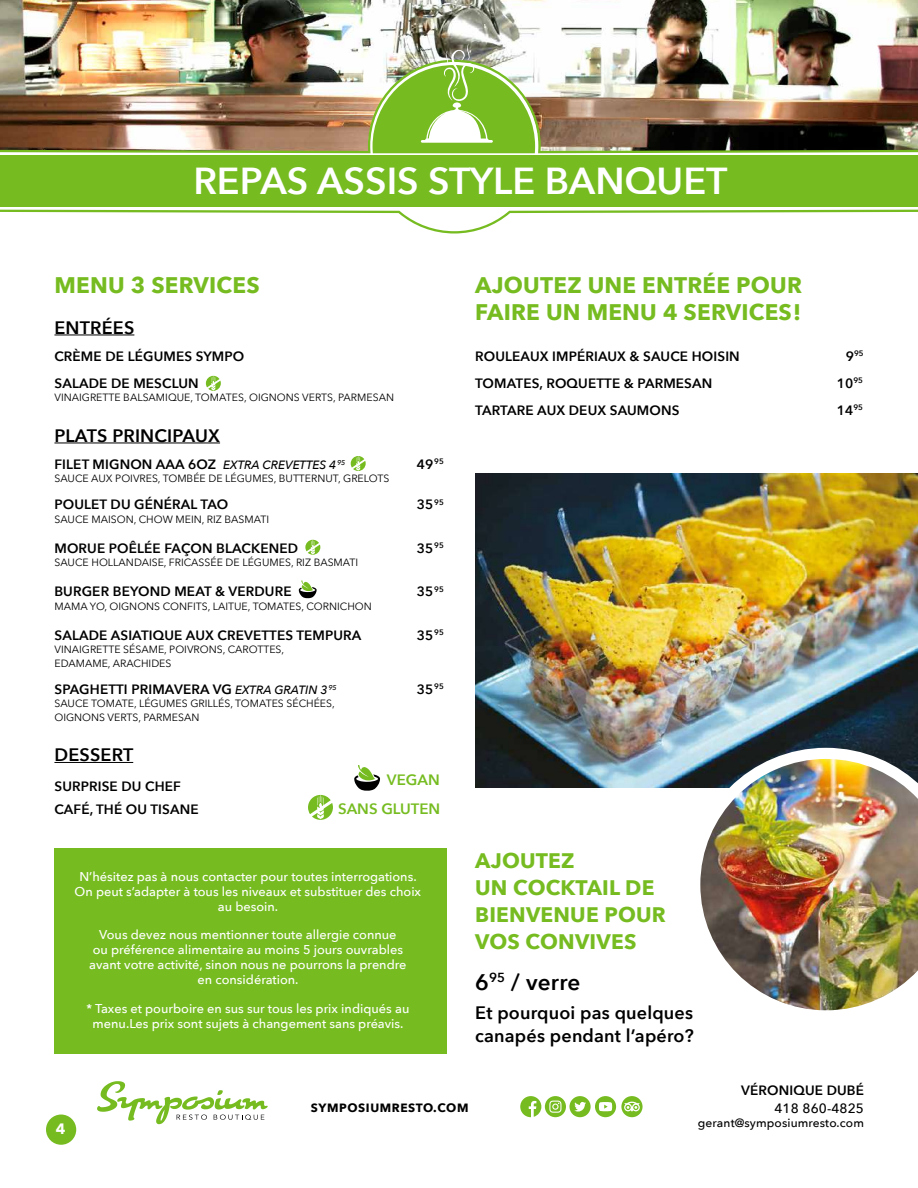
<style>
.page{position:relative;width:918px;height:1188px;background:#fff}
.page>*{position:absolute;margin:0;border:0;box-sizing:border-box;transform-origin:0 0}
.t1{font:600 37.5px "Avenir Next";color:#fff}
.t2{font:700 22.5px/27px "Avenir Next";letter-spacing:.01em;color:#76bc21}
.t3{font:600 22.5px "Avenir Next";letter-spacing:.01em;color:#000}
.t4{font:700 21px/27px "Avenir Next";letter-spacing:.01em;color:#76bc21}
.t5{font:600 18px/22.5px "Avenir Next";letter-spacing:.01em;color:#000}
.t6{font:600 15px "Avenir Next";color:#76bc21}
.t7{font:700 15px "Avenir Next";color:#fff}
.t8{font:600 13.5px/27px "Avenir Next";letter-spacing:.01em;color:#000}
.t9{font:500 13.5px "Avenir Next";letter-spacing:.01em;color:#000}
.t10{font:500 12.75px/15px "Avenir Next";color:#fff;text-align:center}
.t11{font:500 12px "Avenir Next";letter-spacing:.01em;color:#000}
.t12{font:700 12px "Avenir Next";letter-spacing:.05em;color:#000}
.t13{font:10.5px/13.5px "Avenir Next";color:#000}
.t14{font:600 7.8px "Avenir Next";color:#000}
.s1{font-weight:500;font-style:italic;font-size:12px}
.s2{font-size:13.5px}
</style>
<div class="page">
<img style="left:0;top:0;width:918px;height:60px">
<svg style="left:368px;top:61px;width:171px;height:172px"></svg>
<div style="left:0;top:156px;width:918px;height:51px;background:#76bc21"></div>
<img style="left:0;top:60px;width:918px;height:93px">
<svg style="left:0;top:210px;width:918px;height:24px"></svg>
<img style="left:475px;top:473px;width:443px;height:314px">
<svg style="left:373px;top:44px;width:162px;height:109px"></svg>
<hr style="left:54px;top:335px;width:80px;height:1px;background:#000">
<hr style="left:54px;top:443px;width:166px;height:1px;background:#000">
<hr style="left:54px;top:762px;width:79px;height:1px;background:#000">
<svg style="left:206px;top:376px;width:15px;height:15px"></svg>
<svg style="left:351px;top:456px;width:15px;height:15px"></svg>
<svg style="left:305px;top:540px;width:15px;height:15px"></svg>
<svg style="left:299px;top:580px;width:18px;height:18px"></svg>
<svg style="left:308px;top:795px;width:25px;height:25px"></svg>
<svg style="left:354px;top:765px;width:26px;height:26px"></svg>
<svg style="left:689px;top:748px;width:229px;height:263px"></svg>
<img style="left:700px;top:759px;width:218px;height:251px">
<div style="left:54px;top:849px;width:393px;height:205px;background:#76bc21"></div>
<svg style="left:520px;top:1096px;width:123px;height:21px"></svg>
<svg style="left:97px;top:1081px;width:171px;height:43px"></svg>
<div style="left:46px;top:1115px;width:30px;height:30px;background:#76bc21;border-radius:50%"></div>
<h1 class="t1" style="left:193px;top:149px;width:536px">REPAS ASSIS STYLE BANQUET</h1>
<h2 class="t2" style="left:54px;top:272px;width:207px">MENU 3 SERVICES</h2>
<h3 class="t5" style="left:54px;top:316px;width:81px">ENTRÉES</h3>
<p class="t8" style="left:54px;top:342px;width:191px">CRÈME DE LÉGUMES SYMPO<br>SALADE DE MESCLUN</p>
<p class="t13" style="left:54px;top:390px;width:341px">VINAIGRETTE BALSAMIQUE, TOMATES, OIGNONS VERTS, PARMESAN</p>
<h3 class="t5" style="left:54px;top:424px;width:167px">PLATS PRINCIPAUX</h3>
<p class="t8" style="left:54px;top:450px;width:293px">FILET MIGNON AAA 6OZ <span class="s1">EXTRA CREVETTES 4</span><sup>95</sup></p>
<p class="t8" style="left:417px;top:450px;width:29px">49<sup>95</sup></p>
<p class="t13" style="left:54px;top:471px;width:336px">SAUCE AUX POIVRES, TOMBÉE DE LÉGUMES, BUTTERNUT, GRELOTS</p>
<p class="t8" style="left:54px;top:491px;width:175px">POULET DU GÉNÉRAL TAO</p>
<p class="t8" style="left:417px;top:491px;width:29px">35<sup>95</sup></p>
<p class="t13" style="left:54px;top:512px;width:216px">SAUCE MAISON, CHOW MEIN, RIZ BASMATI</p>
<p class="t8" style="left:54px;top:534px;width:245px">MORUE POÊLÉE FAÇON BLACKENED</p>
<p class="t8" style="left:417px;top:534px;width:29px">35<sup>95</sup></p>
<p class="t13" style="left:54px;top:555px;width:305px">SAUCE HOLLANDAISE, FRICASSÉE DE LÉGUMES, RIZ BASMATI</p>
<p class="t8" style="left:54px;top:578px;width:239px">BURGER BEYOND MEAT &amp; VERDURE</p>
<p class="t8" style="left:417px;top:578px;width:29px">35<sup>95</sup></p>
<p class="t13" style="left:54px;top:599px;width:319px">MAMA YO, OIGNONS CONFITS, LAITUE, TOMATES, CORNICHON</p>
<p class="t8" style="left:54px;top:621px;width:309px">SALADE ASIATIQUE AUX CREVETTES TEMPURA</p>
<p class="t8" style="left:417px;top:621px;width:29px">35<sup>95</sup></p>
<p class="t13" style="left:54px;top:642px;width:231px">VINAIGRETTE SÉSAME, POIVRONS, CAROTTES,<br>EDAMAME, ARACHIDES</p>
<p class="t8" style="left:54px;top:675px;width:284px">SPAGHETTI PRIMAVERA VG <span class="s1">EXTRA GRATIN 3</span><sup>95</sup></p>
<p class="t8" style="left:417px;top:675px;width:29px">35<sup>95</sup></p>
<p class="t13" style="left:54px;top:696px;width:282px">SAUCE TOMATE, LÉGUMES GRILLÉS, TOMATES SÉCHÉES,<br>OIGNONS VERTS, PARMESAN</p>
<h3 class="t5" style="left:54px;top:743px;width:80px">DESSERT</h3>
<p class="t8" style="left:54px;top:774px;width:146px;line-height:23.2px">SURPRISE DU CHEF<br>CAFÉ, THÉ OU TISANE</p>
<p class="t6" style="left:387px;top:766px;width:54px">VEGAN</p>
<p class="t6" style="left:338px;top:796px;width:104px">SANS GLUTEN</p>
<p class="t10" style="left:75px;top:869px;width:348px">N’hésitez pas à nous contacter pour toutes interrogations.<br>On peut s’adapter à tous les niveaux et substituer des choix au besoin.</p>
<p class="t10" style="left:89px;top:927px;width:319px">Vous devez nous mentionner toute allergie connue<br>ou préférence alimentaire au moins 5 jours ouvrables avant votre activité, sinon nous ne pourrons la prendre en considération.</p>
<p class="t10" style="left:86px;top:1001px;width:325px">* Taxes et pourboire en sus sur tous les prix indiqués au menu.Les prix sont sujets à changement sans préavis.</p>
<h2 class="t2" style="left:475px;top:272px;width:328px">AJOUTEZ UNE ENTRÉE POUR<br>FAIRE UN MENU 4 SERVICES!</h2>
<p class="t8" style="left:475px;top:342px;width:266px">ROULEAUX IMPÉRIAUX &amp; SAUCE HOISIN</p>
<p class="t14" style="left:846px;top:347px;width:20px"><span class="s2">9</span>95</p>
<p class="t8" style="left:475px;top:369px;width:239px">TOMATES, ROQUETTE &amp; PARMESAN</p>
<p class="t8" style="left:837px;top:369px;width:28px">10<sup>95</sup></p>
<p class="t8" style="left:475px;top:396px;width:206px">TARTARE AUX DEUX SAUMONS</p>
<p class="t8" style="left:837px;top:396px;width:28px">14<sup>95</sup></p>
<h3 class="t4" style="left:475px;top:847px;width:192px">AJOUTEZ<br>UN COCKTAIL DE<br>BIENVENUE POUR<br>VOS CONVIVES</h3>
<h2 class="t3" style="left:475px;top:963px;width:107px">6<sup>95</sup> / verre</h2>
<h3 class="t5" style="left:475px;top:1001px;width:220px">Et pourquoi pas quelques canapés pendant l’apéro?</h3>
<p class="t7" style="left:56px;top:1120px;width:11px">4</p>
<p class="t12" style="left:311px;top:1100px;width:159px">SYMPOSIUMRESTO.COM</p>
<p class="t8" style="left:741px;top:1077px;width:124px">VÉRONIQUE DUBÉ</p>
<p class="t9" style="left:774px;top:1100px;width:91px">418 860-4825</p>
<p class="t11" style="left:698px;top:1115px;width:168px">gerant@symposiumresto.com</p>
</div>
